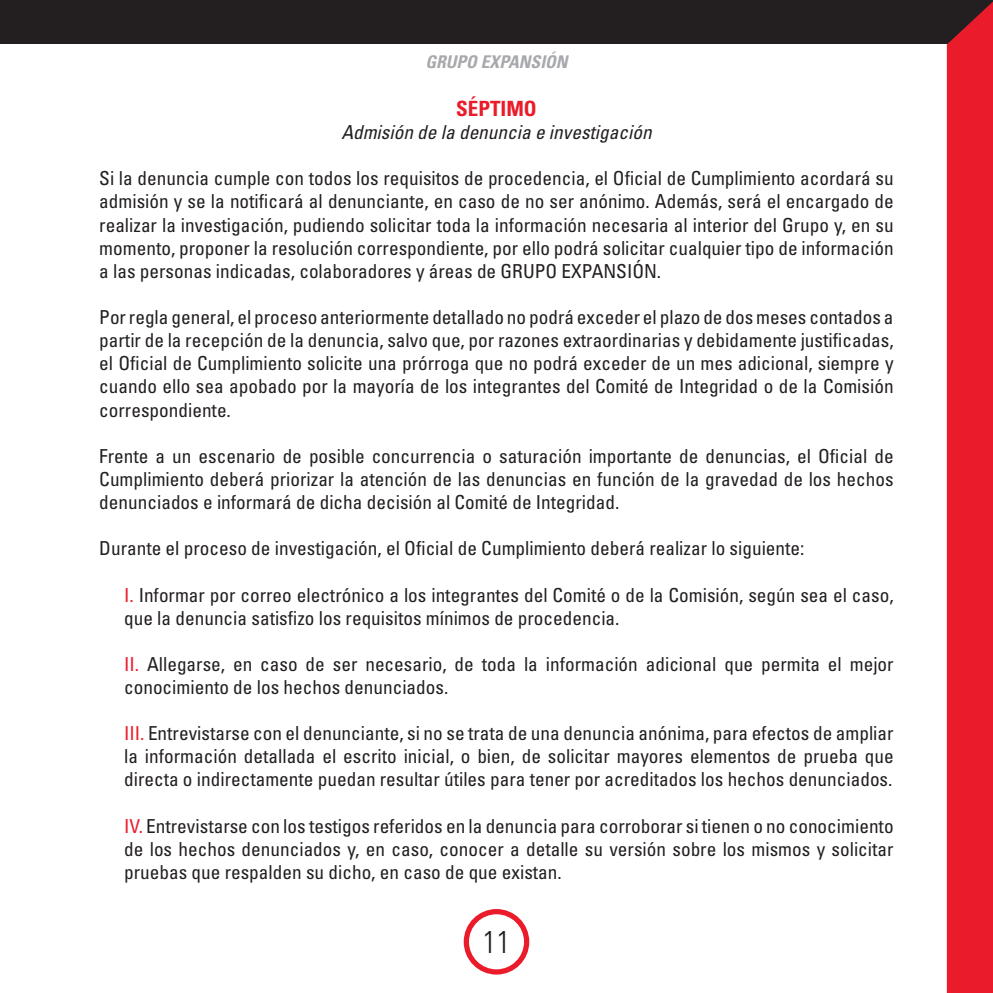
<style>
.page{position:relative;width:993px;height:993px;background:#fff}
.page>*{position:absolute;margin:0;border:0;box-sizing:border-box;transform-origin:0 0}
.t1{font:300 condensed 31.5px "Univers";color:#231f20}
.t2{font:700 condensed 21px "Univers";color:#ea1c2b}
.t3{font:condensed 19.25px/23.1px "Univers";color:#231f20;text-align:justify}
.t4{font:italic condensed 19.25px "Univers";color:#231f20}
.t5{font:italic 700 condensed 17.5px "Univers";color:#a8a9ad}
.s1{color:#ea1c2b}
</style>
<div class="page">
<div style="left:0;top:0;width:992px;height:44px;background:#231f20"></div>
<div style="left:463px;top:908px;width:66px;height:66px;border:5px solid #ea1c2b;border-radius:50%"></div>
<div style="left:946px;top:2px;width:46px;height:990px;background:#ea1c2b"></div>
<p class="t5" style="left:425px;top:51px;width:144px">GRUPO EXPANSIÓN</p>
<p class="t2" style="left:456px;top:96px;width:82px">SÉPTIMO</p>
<p class="t4" style="left:341px;top:120px;width:312px">Admisión de la denuncia e investigación</p>
<p class="t3" style="left:99px;top:167px;width:795px">Si la denuncia cumple con todos los requisitos de procedencia, el Oficial de Cumplimiento acordará su admisión y se la notificará al denunciante, en caso de no ser anónimo. Además, será el encargado de realizar la investigación, pudiendo solicitar toda la información necesaria al interior del Grupo y, en su momento, proponer la resolución correspondiente, por ello podrá solicitar cualquier tipo de información a las personas indicadas, colaboradores y áreas de GRUPO EXPANSIÓN.</p>
<p class="t3" style="left:99px;top:305px;width:795px">Por regla general, el proceso anteriormente detallado no podrá exceder el plazo de dos meses contados a partir de la recepción de la denuncia, salvo que, por razones extraordinarias y debidamente justificadas, el Oficial de Cumplimiento solicite una prórroga que no podrá exceder de un mes adicional, siempre y cuando ello sea apobado por la mayoría de los integrantes del Comité de Integridad o de la Comisión correspondiente.</p>
<p class="t3" style="left:99px;top:444px;width:795px">Frente a un escenario de posible concurrencia o saturación importante de denuncias, el Oficial de Cumplimiento deberá priorizar la atención de las denuncias en función de la gravedad de los hechos denunciados e informará de dicha decisión al Comité de Integridad.</p>
<p class="t3" style="left:99px;top:536px;width:706px">Durante el proceso de investigación, el Oficial de Cumplimiento deberá realizar lo siguiente:</p>
<p class="t3" style="left:124px;top:582px;width:770px"><span class="s1">I.</span> Informar por correo electrónico a los integrantes del Comité o de la Comisión, según sea el caso, que la denuncia satisfizo los requisitos mínimos de procedencia.</p>
<p class="t3" style="left:124px;top:652px;width:770px"><span class="s1">II.</span> Allegarse, en caso de ser necesario, de toda la información adicional que permita el mejor conocimiento de los hechos denunciados.</p>
<p class="t3" style="left:124px;top:721px;width:770px"><span class="s1">III.</span> Entrevistarse con el denunciante, si no se trata de una denuncia anónima, para efectos de ampliar la información detallada el escrito inicial, o bien, de solicitar mayores elementos de prueba que directa o indirectamente puedan resultar útiles para tener por acreditados los hechos denunciados.</p>
<p class="t3" style="left:124px;top:813px;width:770px"><span class="s1">IV.</span> Entrevistarse con los testigos referidos en la denuncia para corroborar si tienen o no conocimiento de los hechos denunciados y, en caso, conocer a detalle su versión sobre los mismos y solicitar pruebas que respalden su dicho, en caso de que existan.</p>
<h1 class="t1" style="left:482px;top:922px;width:29px">11</h1>
</div>
